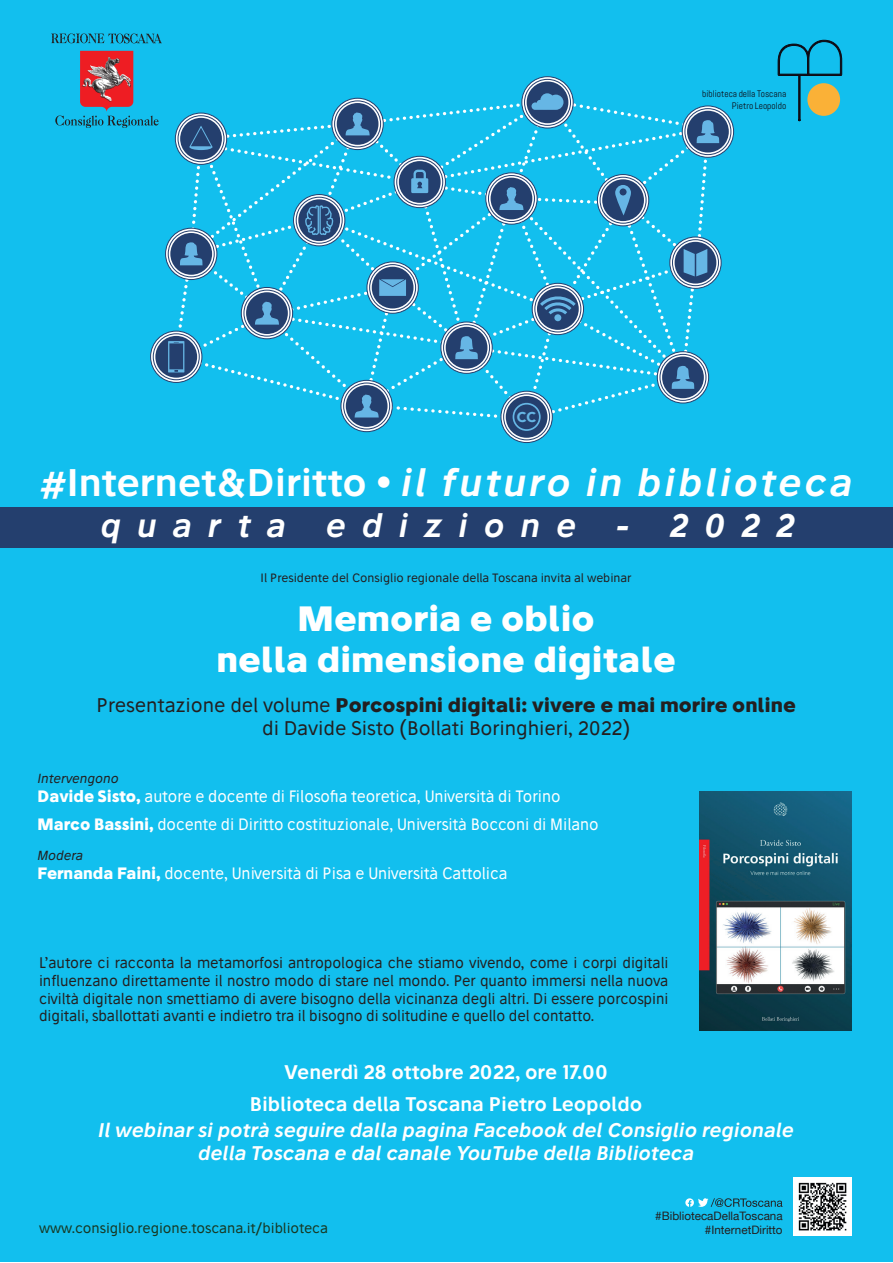
<style>
.page{position:relative;width:893px;height:1263px;background:#fff}
.page>*{position:absolute;margin:0;border:0;box-sizing:border-box;transform-origin:0 0}
.t1{font:italic 600 37.05px "Stilu";letter-spacing:.075em;color:#fff}
.t2{font:700 33.9px/40.7px "Stilu";color:#fff;text-align:center}
.t3{font:italic 600 31.8px "Stilu";letter-spacing:.5em;color:#fff}
.t4{font:italic 600 19.05px/23px "Stilu";color:#fff;text-align:center}
.t5{font:19.05px/23px "Stilu";color:#231f20;text-align:center}
.t6{font:600 19.05px/32px "Stilu";color:#fff;text-align:center}
.t7{font:15.9px/28px "Stilu";color:#fff;scale:.95 1}
.t8{font:14.85px/17.9px "Stilu";color:#231f20;text-align:justify;scale:.95 1}
.t9{font:900 14.25px "Avenir";color:#66b6e5}
.t10{font:13.8px "Stilu";color:#173823}
.t11{font:italic 12.75px "Stilu";color:#231f20}
.t12{font:11.7px "Stilu";color:#231f20}
.t13{font:11.7px "Helvetica Neue";color:#231f20}
.t14{font:9.45px/11.4px "Abel";color:#0d0b14;text-align:right}
.s1{font-style:normal}
.s2{font-weight:700}
</style>
<div class="page">
<div style="left:0;top:0;width:892px;height:1262px;background:#12bfee"></div>
<svg style="left:685px;top:1198px;width:97px;height:9px"></svg>
<svg style="left:55px;top:51px;width:104px;height:77px"></svg>
<svg style="left:51px;top:33px;width:111px;height:10px"></svg>
<svg style="left:682px;top:106px;width:52px;height:51px"></svg>
<svg style="left:685px;top:109px;width:46px;height:46px"></svg>
<div style="left:687px;top:111px;width:42px;height:42px;background:#243f6e;border-radius:50%"></div>
<svg style="left:341px;top:380px;width:51px;height:52px"></svg>
<div style="left:346px;top:385px;width:42px;height:42px;background:#243f6e;border-radius:50%"></div>
<svg style="left:501px;top:391px;width:51px;height:52px"></svg>
<svg style="left:504px;top:394px;width:46px;height:46px"></svg>
<div style="left:506px;top:396px;width:41px;height:42px;background:#243f6e;border-radius:50%"></div>
<div style="left:513px;top:403px;width:28px;height:28px;border:2px solid #66b6e5;border-radius:50%"></div>
<svg style="left:151px;top:331px;width:51px;height:51px"></svg>
<svg style="left:153px;top:334px;width:46px;height:46px"></svg>
<div style="left:155px;top:336px;width:42px;height:42px;background:#243f6e;border-radius:50%"></div>
<svg style="left:522px;top:77px;width:51px;height:51px"></svg>
<svg style="left:524px;top:79px;width:46px;height:46px"></svg>
<div style="left:527px;top:81px;width:41px;height:42px;background:#243f6e;border-radius:50%"></div>
<svg style="left:168px;top:93px;width:551px;height:329px"></svg>
<img style="left:794px;top:1178px;width:58px;height:57px">
<svg style="left:778px;top:40px;width:64px;height:81px"></svg>
<div style="left:807px;top:83px;width:33px;height:33px;background:#fab137;border-radius:50%"></div>
<div style="left:0;top:507px;width:893px;height:40px;background:#243f6e"></div>
<img style="left:700px;top:792px;width:152px;height:239px">
<p class="t9" style="left:517px;top:404px;width:21px">CC</p>
<p class="t14" style="left:702px;top:88px;width:86px">biblioteca della Toscana<br>Pietro Leopoldo</p>
<h1 class="t1" style="left:40px;top:458px;width:815px"><span class="s1">#Internet&amp;Diritto •</span> il futuro in biblioteca</h1>
<h3 class="t3" style="left:100px;top:505px;width:477px">quarta edizione</h3>
<h3 class="t3" style="left:616px;top:505px;width:180px">- 2022</h3>
<p class="t12" style="left:261px;top:571px;width:372px">Il Presidente del Consiglio regionale della Toscana invita al webinar</p>
<h2 class="t2" style="left:216px;top:597px;width:461px">Memoria e oblio<br>nella dimensione digitale</h2>
<p class="t5" style="left:96px;top:693px;width:701px">Presentazione del volume <span class="s2">Porcospini digitali: vivere e mai morire online </span>di Davide Sisto (Bollati Boringhieri, 2022)</p>
<p class="t11" style="left:38px;top:770px;width:83px">Intervengono</p>
<p class="t7" style="left:38px;top:782px;width:592px"><span class="s2">Davide Sisto,</span> autore e docente di Filosofia teoretica, Università di Torino<br><span class="s2">Marco Bassini,</span> docente di Diritto costituzionale, Università Bocconi di Milano</p>
<p class="t11" style="left:38px;top:847px;width:47px">Modera</p>
<p class="t7" style="left:38px;top:859px;width:496px"><span class="s2">Fernanda Faini,</span> docente, Università di Pisa e Università Cattolica</p>
<p class="t8" style="left:39px;top:953px;width:664px">L’autore ci racconta la metamorfosi antropologica che stiamo vivendo, come i corpi digitali influenzano direttamente il nostro modo di stare nel mondo. Per quanto immersi nella nuova civiltà digitale non smettiamo di avere bisogno della vicinanza degli altri. Di essere porcospini digitali, sballottati avanti e indietro tra il bisogno di solitudine e quello del contatto.</p>
<p class="t6" style="left:250px;top:1055px;width:394px">Venerdì 28 ottobre 2022, ore 17.00<br>Biblioteca della Toscana Pietro Leopoldo</p>
<p class="t4" style="left:98px;top:1118px;width:697px">Il webinar si potrà seguire dalla pagina Facebook del Consiglio regionale della Toscana e dal canale YouTube della Biblioteca</p>
<p class="t13" style="left:655px;top:1207px;width:129px">#BibliotecaDellaToscana</p>
<p class="t10" style="left:39px;top:1219px;width:291px">www.consiglio.regione.toscana.it/biblioteca</p>
<p class="t13" style="left:705px;top:1221px;width:79px">#InternetDiritto</p>
</div>
